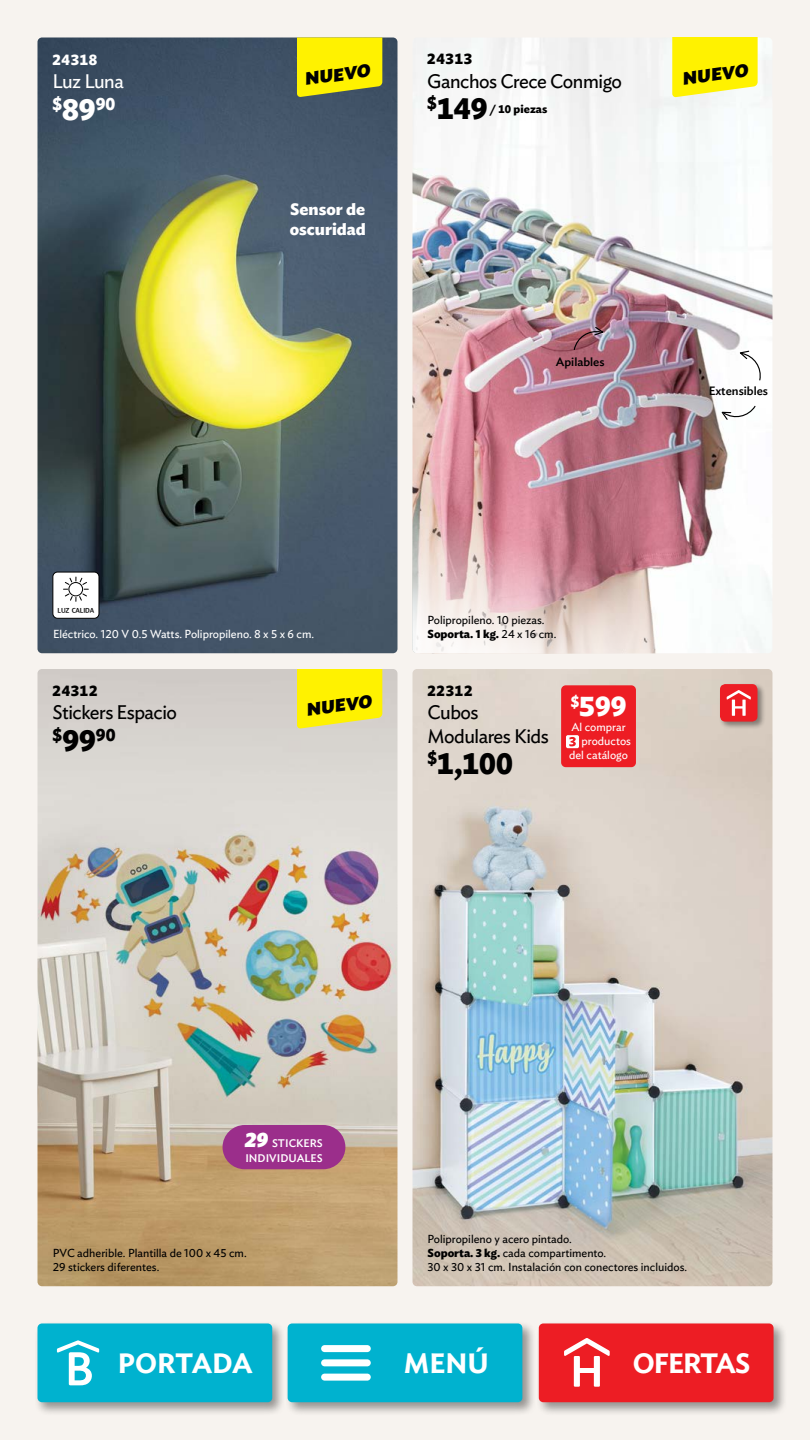
<style>
.page{position:relative;width:810px;height:1440px;background:#f7f3ef}
.page>*{position:absolute;margin:0;border:0;box-sizing:border-box;transform-origin:0 0}
.t1{font:700 30px "Ideal Sans";color:#000}
.t2{font:700 28.05px "Ideal Sans";color:#fff}
.t3{font:600 27.75px "Ideal Sans";letter-spacing:-.03em;color:#fff}
.t4{font:600 27.75px "Ideal Sans";letter-spacing:-.01em;color:#fff}
.t5{font:700 22.88px "Ideal Sans";color:#000}
.t6{font:19.5px/23.4px "Ideal Sans";letter-spacing:-.025em;color:#000}
.t7{font:19.5px "Ideal Sans";color:#fff}
.t8{font:700 17.48px "Ideal Sans";color:#fff}
.t9{font:700 17.48px "Ideal Sans";color:#000}
.t10{font:700 16.5px/19.8px "Ideal Sans";color:#fff}
.t11{font:700 15px "Ideal Sans";letter-spacing:.05em;color:#000}
.t12{font:700 15px "Ideal Sans";color:#fff}
.t13{font:500 12px "Ideal Sans";color:#000}
.t14{font:11.55px/14px "Ideal Sans";color:#000}
.t15{font:11.55px "Ideal Sans";color:#fff}
.t16{font:700 11.25px "Ideal Sans";letter-spacing:.005em;color:#000}
.t17{font:500 10.95px/14.9px "Ideal Sans";color:#fff}
.t18{font:700 6.9px "Apple SD Gothic Neo";letter-spacing:-.03em;color:#000}
.s1{font-size:30px}
.s2{font-weight:700}
.s3{font-weight:900;font-style:italic;font-size:20.55px}
</style>
<div class="page">
<img style="left:38px;top:669px;width:360px;height:617px">
<img style="left:412px;top:669px;width:360px;height:617px">
<img style="left:38px;top:38px;width:360px;height:615px">
<img style="left:412px;top:38px;width:360px;height:449px">
<svg style="left:412px;top:485px;width:360px;height:168px"></svg>
<div style="left:53px;top:572px;width:46px;height:46px;background:#fff;border-radius:5px"></div>
<div style="left:53px;top:572px;width:46px;height:47px;border:1px solid #000;border-radius:5px"></div>
<svg style="left:63px;top:577px;width:26px;height:25px"></svg>
<svg style="left:738px;top:350px;width:24px;height:31px"></svg>
<svg style="left:720px;top:405px;width:37px;height:16px"></svg>
<svg style="left:573px;top:326px;width:32px;height:25px"></svg>
<div style="left:223px;top:1125px;width:122px;height:44px;background:#9b2e8b;border-radius:22px"></div>
<div style="left:561px;top:685px;width:75px;height:82px;background:#ed1d24;border-radius:5px"></div>
<div style="left:566px;top:735px;width:13px;height:13px;background:#fff;border-radius:2px"></div>
<svg style="left:569px;top:737px;width:7px;height:9px"></svg>
<div style="left:536px;top:1320px;width:251px;height:96px;background:#000;opacity:.4"></div>
<div style="left:539px;top:1323px;width:235px;height:79px;background:#ed1d24;border-radius:4px"></div>
<div style="left:574px;top:1356px;width:6px;height:31px;background:#fff"></div>
<div style="left:594px;top:1356px;width:6px;height:31px;background:#fff"></div>
<hr style="left:577px;top:1369px;width:18px;height:4px;background:#fff">
<svg style="left:564px;top:1338px;width:46px;height:18px"></svg>
<div style="left:34px;top:1320px;width:252px;height:96px;background:#000;opacity:.4"></div>
<div style="left:38px;top:1323px;width:234px;height:79px;background:#00b2cf;border-radius:4px"></div>
<svg style="left:57px;top:1340px;width:42px;height:45px"></svg>
<div style="left:285px;top:1320px;width:251px;height:96px;background:#000;opacity:.4"></div>
<div style="left:288px;top:1323px;width:234px;height:79px;background:#00b2cf;border-radius:4px"></div>
<div style="left:321px;top:1359px;width:50px;height:7px;background:#fff;border-radius:4px"></div>
<div style="left:321px;top:1345px;width:50px;height:7px;background:#fff;border-radius:4px"></div>
<div style="left:321px;top:1374px;width:50px;height:7px;background:#fff;border-radius:4px"></div>
<svg style="left:297px;top:38px;width:85px;height:59px;background:#ede309"></svg>
<svg style="left:672px;top:38px;width:86px;height:59px;background:#fdf217"></svg>
<svg style="left:297px;top:669px;width:85px;height:60px;background:#faee14"></svg>
<div style="left:719px;top:683px;width:47px;height:47px;background:#000;opacity:.4"></div>
<div style="left:720px;top:684px;width:37px;height:38px;background:#ed1d24;border-radius:5px"></div>
<svg style="left:727px;top:690px;width:24px;height:26px"></svg>
<p class="t12" style="left:52px;top:48px;width:46px">24318</p>
<h3 class="t7" style="left:52px;top:67px;width:73px">Luz Luna</h3>
<h3 class="t8" style="left:52px;top:90px;width:64px">$<span class="s1">89</span>90</h3>
<p class="t11" style="left:427px;top:47px;width:46px">24313</p>
<h3 class="t6" style="left:427px;top:68px;width:196px">Ganchos Crece Conmigo</h3>
<h1 class="t1" style="left:427px;top:85px;width:62px"><sup>$</sup>149</h1>
<p class="t16" style="left:490px;top:100px;width:59px">/ 10 piezas</p>
<h3 class="t5" style="left:301px;top:59px;width:68px;rotate:-8deg">nuevo</h3>
<h3 class="t5" style="left:679px;top:59px;width:68px;rotate:-8deg">nuevo</h3>
<h3 class="t10" style="left:290px;top:198px;width:78px">Sensor de oscuridad</h3>
<p class="t13" style="left:556px;top:353px;width:50px">Apilables</p>
<p class="t13" style="left:709px;top:382px;width:61px">Extensibles</p>
<p class="t18" style="left:58px;top:606px;width:38px">LUZ CALIDA</p>
<p class="t15" style="left:53px;top:626px;width:263px">Eléctrico. 120 V 0.5 Watts. Polipropileno. 8 x 5 x 6 cm.</p>
<p class="t11" style="left:53px;top:679px;width:46px">24312</p>
<h3 class="t6" style="left:53px;top:700px;width:126px">Stickers Espacio</h3>
<h3 class="t9" style="left:53px;top:721px;width:64px">$<span class="s1">99</span>90</h3>
<h3 class="t5" style="left:303px;top:690px;width:68px;rotate:-8deg">nuevo</h3>
<p class="t14" style="left:427px;top:612px;width:130px">Polipropileno. 10 piezas.<br><span class="s2">Soporta. 1 kg.</span> 24 x 16 cm.</p>
<p class="t11" style="left:427px;top:679px;width:46px">22312</p>
<h3 class="t6" style="left:427px;top:700px;width:123px">Cubos<br>Modulares Kids</h3>
<h1 class="t1" style="left:427px;top:740px;width:87px"><sup>$</sup>1,100</h1>
<h2 class="t2" style="left:571px;top:684px;width:57px"><sup>$</sup>599</h2>
<p class="t15" style="left:571px;top:718px;width:56px">Al comprar</p>
<p class="t15" style="left:582px;top:732px;width:51px">productos</p>
<p class="t15" style="left:569px;top:746px;width:60px">del catálogo</p>
<p class="t17" style="left:245px;top:1135px;width:79px"><span class="s3">29</span> STICKERS<br>INDIVIDUALES</p>
<p class="t14" style="left:53px;top:1245px;width:195px">PVC adherible. Plantilla de 100 x 45 cm.<br>29 stickers diferentes.</p>
<p class="t14" style="left:428px;top:1231px;width:261px">Polipropileno y acero pintado.<br><span class="s2">Soporta. 3 kg.</span> cada compartimento.<br>30 x 30 x 31 cm. Instalación con conectores incluidos.</p>
<h3 class="t4" style="left:118px;top:1341px;width:136px">PORTADA</h3>
<h3 class="t3" style="left:404px;top:1342px;width:86px">MENÚ</h3>
<h3 class="t3" style="left:633px;top:1341px;width:119px">OFERTAS</h3>
</div>
